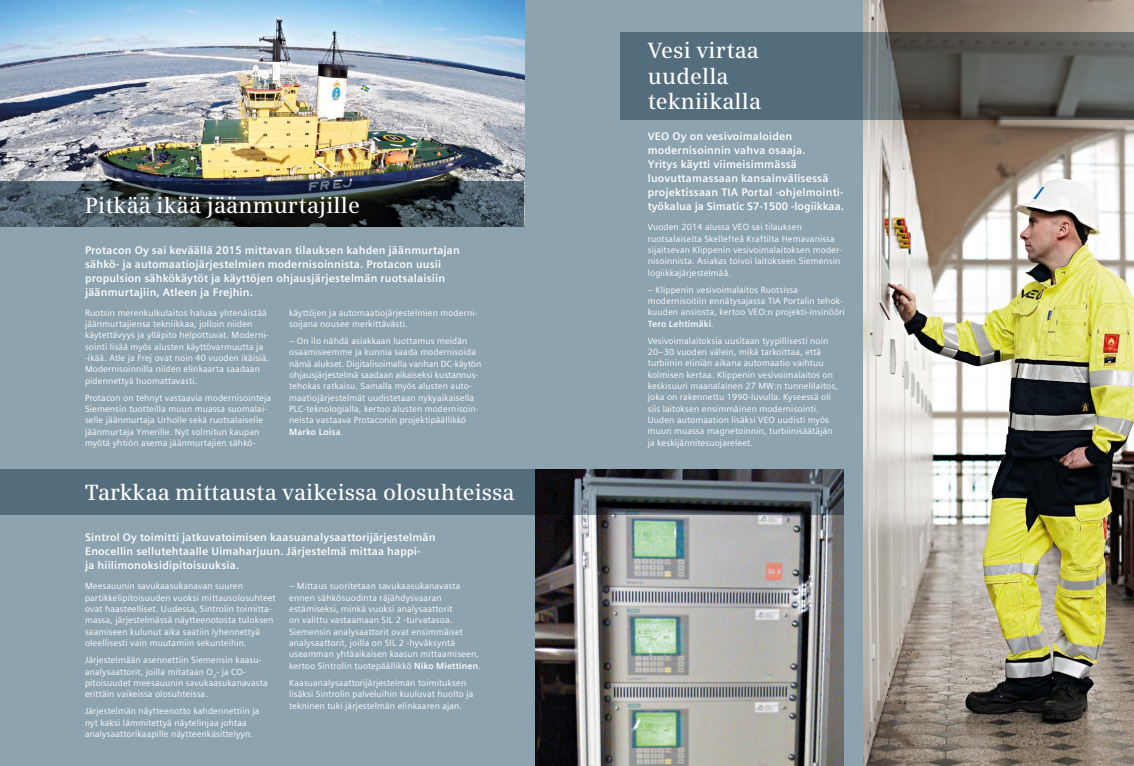
<style>
.page{position:relative;width:1134px;height:766px;background:#fff}
.page>*{position:absolute;margin:0;border:0;box-sizing:border-box;transform-origin:0 0}
.t1{font:600 22px/25.5px "Siemens Serif";letter-spacing:.005em;color:#fff}
.t2{font:700 11px/14px "Siemens Sans";letter-spacing:.015em;color:#fff}
.t3{font:9px/11.3px "Siemens Sans";letter-spacing:.015em;color:#fff}
.s1{font-weight:700}
</style>
<div class="page">
<div style="left:0;top:0;width:1134px;height:765px;background:#8da3b0"></div>
<img style="left:863px;top:0;width:271px;height:765px">
<img style="left:535px;top:514px;width:308px;height:251px">
<svg style="left:0;top:469px;width:843px;height:45px;background:#4d5f6b"></svg>
<svg style="left:621px;top:32px;width:513px;height:88px;background:#556268"></svg>
<img style="left:0;top:0;width:524px;height:181px">
<svg style="left:0;top:181px;width:524px;height:45px;background:#344047"></svg>
<h1 class="t1" style="left:85px;top:192px;width:276px">Pitkää ikää jäänmurtajille</h1>
<p class="t2" style="left:85px;top:243px;width:376px">Protacon Oy sai keväällä 2015 mittavan tilauksen kahden jäänmurtajan sähkö- ja automaatiojärjestelmien modernisoinnista. Protacon uusii propulsion sähkökäytöt ja käyttöjen ohjausjärjestelmän ruotsalaisiin jäänmurtajiin, Atleen ja Frejhin.</p>
<p class="t3" style="left:85px;top:307px;width:185px">Ruotsin merenkulkulaitos haluaa yhtenäistää jäänmurtajiensa tekniikkaa, jolloin niiden käytettävyys ja ylläpito helpottuvat. Moderni&shy;sointi lisää myös alusten käyttövarmuutta ja -ikää. Atle ja Frej ovat noin 40 vuoden ikäisiä.<br>Modernisoinnilla niiden elinkaarta saadaan pidennettyä huomattavasti.</p>
<p class="t3" style="left:85px;top:392px;width:188px">Protacon on tehnyt vastaavia modernisointeja Siemensin tuotteilla muun muassa suomalai&shy;selle jäänmurtaja Urholle sekä ruotsalaiselle jäänmurtaja Ymerille. Nyt solmitun kaupan myötä yhtiön asema jäänmurtajien sähkö-</p>
<p class="t3" style="left:289px;top:307px;width:190px">käyttöjen ja automaatiojärjestelmien moderni&shy;soijana nousee merkittävästi.</p>
<p class="t3" style="left:289px;top:335px;width:194px">– On ilo nähdä asiakkaan luottamus meidän osaamiseemme ja kunnia saada modernisoida nämä alukset. Digitalisoimalla vanhan DC-käytön ohjausjärjestelmä saadaan aikaiseksi kustannus&shy;tehokas ratkaisu. Samalla myös alusten auto&shy;maatiojärjestelmät uudistetaan nykyaikaisella PLC-teknologialla, kertoo alusten modernisoin&shy;neista vastaava Protaconin projektipäällikkö <span class="s1">Marko Loisa</span>.</p>
<h1 class="t1" style="left:85px;top:479px;width:431px">Tarkkaa mittausta vaikeissa olosuhteissa</h1>
<p class="t2" style="left:85px;top:530px;width:352px">Sintrol Oy toimitti jatkuvatoimisen kaasuanalysaattorijärjestelmän<br>Enocellin sellutehtaalle Uimaharjuun. Järjestelmä mittaa happi-<br>ja hiilimonoksidipitoisuuksia.</p>
<p class="t3" style="left:85px;top:580px;width:192px">Meesauunin savukaasukanavan suuren partikkelipitoisuuden vuoksi mittausolosuhteet ovat haasteelliset. Uudessa, Sintrolin toimitta&shy;massa, järjestelmässä näytteenotosta tuloksen saamiseen kulunut aika saatiin lyhennettyä oleellisesti vain muutamiin sekunteihin.</p>
<p class="t3" style="left:85px;top:654px;width:184px">Järjestelmään asennettiin Siemensin kaasu&shy;analysaattorit, joilla mitataan O<sub>2</sub>- ja CO&shy;pitoisuudet meesauunin savukaasukanavasta erittäin vaikeissa olosuhteissa.</p>
<p class="t3" style="left:85px;top:705px;width:176px">Järjestelmän näytteenotto kahdennettiin ja nyt kaksi lämmitettyä näytelinjaa johtaa analysaattorikaapille näytteenkäsittelyyn.</p>
<p class="t3" style="left:289px;top:580px;width:193px">– Mittaus suoritetaan savukaasukanavasta ennen sähkösuodinta räjähdysvaaran estämiseksi, minkä vuoksi analysaattorit<br>on valittu vastaamaan SIL 2 -turvatasoa.<br>Siemensin analysaattorit ovat ensimmäiset analysaattorit, joilla on SIL 2 -hyväksyntä useamman yhtäaikaisen kaasun mittaamiseen, kertoo Sintrolin tuotepäällikkö <span class="s1">Niko Miettinen</span>.</p>
<p class="t3" style="left:289px;top:677px;width:186px">Kaasuanalysaattorijärjestelmän toimituksen lisäksi Sintrolin palveluihin kuuluvat huolto ja tekninen tuki järjestelmän elinkaaren ajan.</p>
<h1 class="t1" style="left:648px;top:38px;width:115px">Vesi virtaa uudella tekniikalla</h1>
<p class="t2" style="left:648px;top:129px;width:198px">VEO Oy on vesivoimaloiden modernisoinnin vahva osaaja.<br>Yritys käytti viimeisimmässä luovuttamassaan kansainvälisessä projektissaan TIA Portal -ohjelmointi&shy;työkalua ja Simatic S7-1500 -logiikkaa.</p>
<p class="t3" style="left:648px;top:221px;width:196px">Vuoden 2014 alussa VEO sai tilauksen ruotsalaiselta Skellefteå Kraftilta Hemavanissa sijaitsevan Klippenin vesivoimalaitoksen moder&shy;nisoinnista. Asiakas toivoi laitokseen Siemensin logiikkajärjestelmää.</p>
<p class="t3" style="left:648px;top:284px;width:199px">– Klippenin vesivoimalaitos Ruotsissa modernisoitiin ennätysajassa TIA Portalin tehok&shy;kuuden ansiosta, kertoo VEO:n projekti-insinööri <span class="s1">Tero Lehtimäki</span>.</p>
<p class="t3" style="left:648px;top:335px;width:192px">Vesivoimalaitoksia uusitaan tyypillisesti noin 20−30 vuoden välein, mikä tarkoittaa, että turbiinin eliniän aikana automaatio vaihtuu kolmisen kertaa. Klippenin vesivoimalaitos on keskisuuri maanalainen 27 MW:n tunnelilaitos, joka on rakennettu 1990-luvulla. Kyseessä oli siis laitoksen ensimmäinen modernisointi.<br>Uuden automaation lisäksi VEO uudisti myös muun muassa magnetoinnin, turbiinisäätäjän ja keskijännitesuojareleet.</p>
</div>
